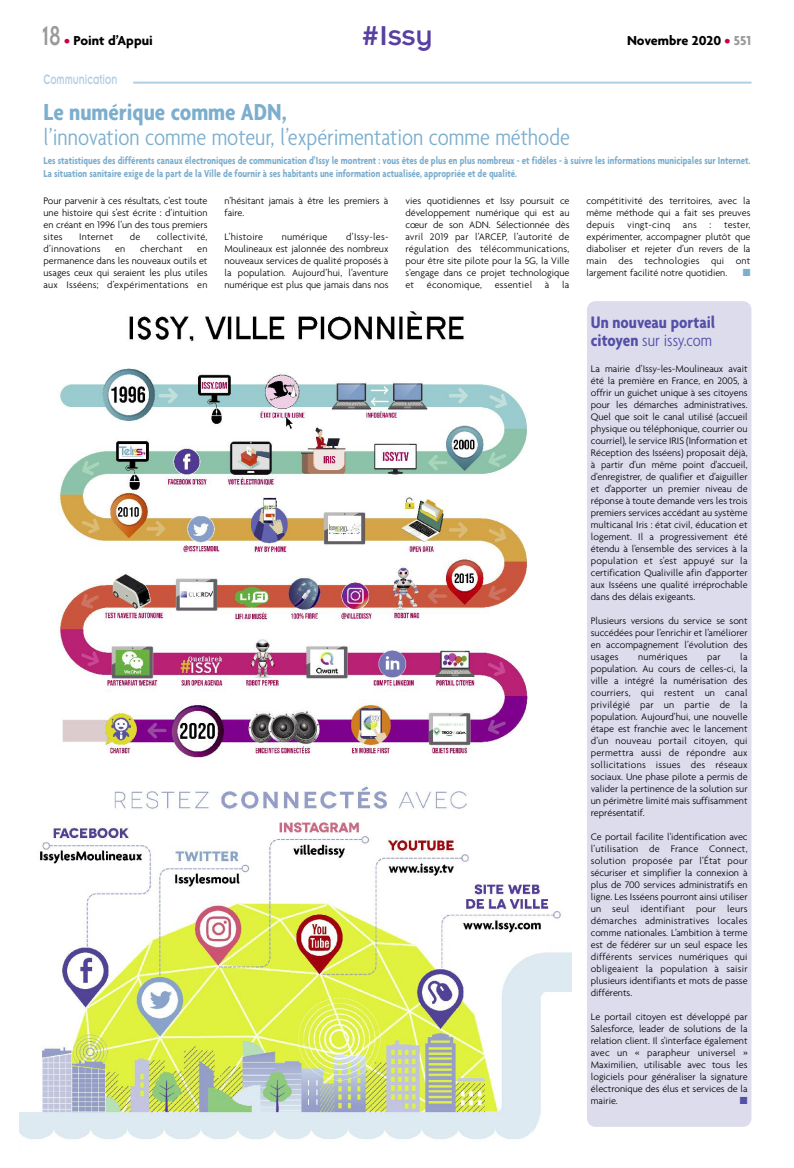
<style>
.page{position:relative;width:794px;height:1168px;background:#fff}
.page>*{position:absolute;margin:0;border:0;box-sizing:border-box;transform-origin:0 0}
.t1{font:30px "Insignia";color:#583fa2}
.t2{font:300 condensed 25px "Agenda";color:#7caece}
.t3{font:700 condensed 25px "Agenda";color:#7caece}
.t4{font:700 condensed 18px/18px "Agenda";color:#544fa7}
.t5{font:15px "Insignia";color:#b0cee2;scale:.7 1}
.t6{font:700 14px "Agenda";color:#000}
.t7{font:700 11px/13px "Agenda";color:#7caece;scale:.8 1}
.t8{font:300 10.2px/12px "Agenda";color:#000;text-align:justify}
.t9{font:300 10.2px "Agenda";letter-spacing:.02em;color:#000}
.t10{font:10.2px "Zapf Dingbats";color:#7caece}
.t11{font:10.2px "Zapf Dingbats";color:#544fa7}
.s1{font-family:"Insignia";font-weight:400;font-size:30px;color:#999}
.s2{color:#c8004c}
.s3{color:#999}
.s4{font-weight:300}
</style>
<div class="page">
<div style="left:587px;top:301px;width:164px;height:826px;background:#dddced;border-radius:9px"></div>
<hr style="left:133px;top:82px;width:618px;height:2px;background:#b0cee2">
<img style="left:19px;top:784px;width:552px;height:356px">
<img style="left:57px;top:311px;width:471px;height:447px">
<h3 class="t6" style="left:43px;top:32px;width:112px"><span class="s1">18</span> <span class="s2">•</span> Point d’Appui</h3>
<h1 class="t1" style="left:361px;top:26px;width:73px">#Issy</h1>
<h3 class="t6" style="left:627px;top:32px;width:126px">Novembre 2020 <span class="s2">•</span> <span class="s3">551</span></h3>
<h3 class="t5" style="left:43px;top:74px;width:107px">Communication</h3>
<h2 class="t3" style="left:44px;top:97px;width:245px">Le numérique comme ADN,</h2>
<h2 class="t2" style="left:44px;top:122px;width:528px">l’innovation comme moteur, l’expérimentation comme méthode</h2>
<p class="t7" style="left:44px;top:154px;width:885px">Les statistiques des différents canaux électroniques de communication d’Issy le montrent : vous êtes de plus en plus nombreux - et fidèles - à suivre les informations municipales sur Internet.<br>La situation sanitaire exige de la part de la Ville de fournir à ses habitants une information actualisée, appropriée et de qualité.</p>
<p class="t8" style="left:44px;top:194px;width:165px">Pour parvenir à ces résultats, c’est toute une histoire qui s’est écrite : d’intuition en créant en 1996 l’un des tous premiers sites</p>
<p class="t8" style="left:224px;top:194px;width:165px">n’hésitant jamais à être les premiers à faire.</p>
<p class="t9" style="left:224px;top:231px;width:40px">L’histoire</p>
<p class="t9" style="left:282px;top:231px;width:47px">numérique</p>
<p class="t8" style="left:405px;top:194px;width:165px">vies quotidiennes et Issy poursuit ce développement numérique qui est au cœur de son ADN. Sélectionnée dès avril 2019 par l’ARCEP, l’autorité de régulation des télécommunications, pour être site pilote pour la 5G, la Ville s’engage dans ce projet technologique et économique, essentiel à la</p>
<p class="t8" style="left:586px;top:194px;width:165px">compétitivité des territoires, avec la même méthode qui a fait ses preuves depuis vingt-cinq ans : tester, expérimenter, accompagner plutôt que diaboliser et rejeter d’un revers de la main des technologies qui ont largement facilité notre quotidien.</p>
<p class="t8" style="left:224px;top:230px;width:165px;text-indent:122px">d’Issy-les-Moulineaux est jalonnée des nombreux nouveaux services de qualité proposés à la population. Aujourd’hui, l’aventure numérique est plus que jamais dans nos</p>
<p class="t9" style="left:79px;top:231px;width:36px">Internet</p>
<p class="t8" style="left:130px;top:230px;width:12px">de</p>
<p class="t9" style="left:157px;top:231px;width:52px">collectivité,</p>
<p class="t9" style="left:44px;top:243px;width:58px">d’innovations</p>
<p class="t8" style="left:115px;top:242px;width:12px">en</p>
<p class="t9" style="left:140px;top:243px;width:44px">cherchant</p>
<p class="t8" style="left:44px;top:242px;width:165px;text-indent:154px">en permanence dans les nouveaux outils et usages ceux qui seraient les plus utiles aux Isséens; d’expérimentations en</p>
<p class="t10" style="left:742px;top:267px;width:9px">■</p>
<h3 class="t4" style="left:591px;top:313px;width:126px">Un nouveau portail citoyen <span class="s4">sur issy.com</span></h3>
<p class="t8" style="left:591px;top:362px;width:158px">La mairie d’Issy-les-Moulineaux avait été la première en France, en 2005, à offrir un guichet unique à ses citoyens pour les démarches administratives.<br>Quel que soit le canal utilisé (accueil physique ou téléphonique, courrier ou courriel), le service IRIS (Information et Réception des Isséens) proposait déjà, à partir d'un même point d'accueil, d’enregistrer, de qualifier et d’aiguiller et d'apporter un premier niveau de réponse à toute demande vers les trois premiers services accédant au système multicanal Iris : état civil, éducation et logement. Il a progressivement été étendu à l'ensemble des services à la population et s'est appuyé sur la certification Qualiville afin d'apporter aux Isséens une qualité irréprochable dans des délais exigeants.</p>
<p class="t8" style="left:591px;top:614px;width:158px">Plusieurs versions du service se sont succédées pour l’enrichir et l’améliorer en accompagnement l’évolution des usages</p>
<p class="t8" style="left:591px;top:650px;width:158px;text-indent:149px">la population. Au cours de celles-ci, la ville a intégré la numérisation des courriers, qui restent un canal privilégié par un partie de la population. Aujourd’hui, une nouvelle étape est franchie avec le lancement d’un nouveau portail citoyen, qui permettra aussi de répondre aux sollicitations issues des réseaux sociaux. Une phase pilote a permis de valider la pertinence de la solution sur un périmètre limité mais suffisamment représentatif.</p>
<p class="t8" style="left:591px;top:830px;width:158px">Ce portail facilite l'identification avec l’utilisation de France Connect, solution proposée par l’État pour sécuriser et simplifier la connexion à plus de 700 services administratifs en ligne. Les Isséens pourront ainsi utiliser un seul identifiant pour leurs démarches administratives locales comme nationales. L’ambition à terme est de fédérer sur un seul espace les différents services numériques qui obligeaient la population à saisir plusieurs identifiants et mots de passe différents.</p>
<p class="t8" style="left:591px;top:1010px;width:158px">Le portail citoyen est développé par Salesforce, leader de solutions de la relation client. Il s'interface également avec un « parapheur universel » Maximilien, utilisable avec tous les logiciels pour généraliser la signature électronique des élus et services de la mairie.</p>
<p class="t9" style="left:638px;top:651px;width:51px">numériques</p>
<p class="t8" style="left:707px;top:650px;width:15px">par</p>
<p class="t11" style="left:740px;top:1095px;width:9px">■</p>
</div>
